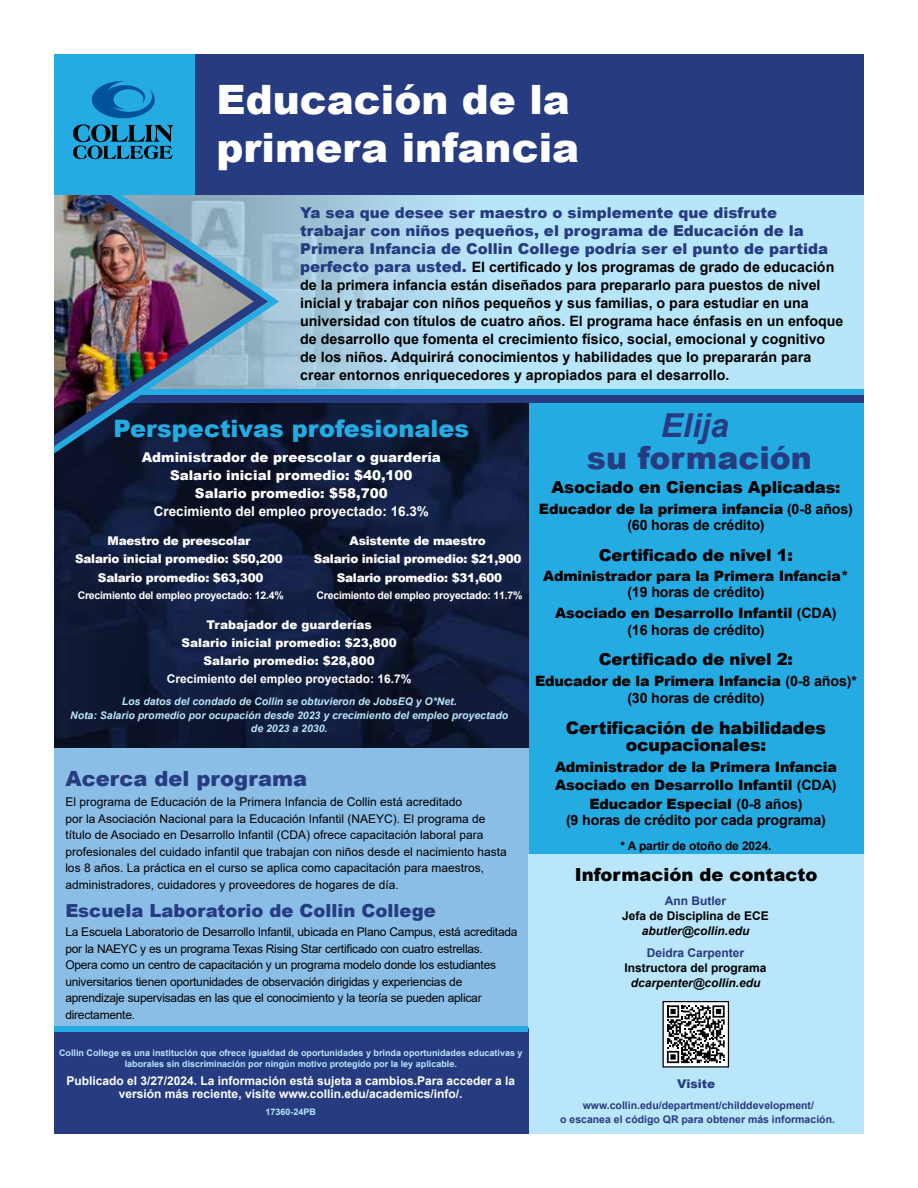
<style>
.page{position:relative;width:918px;height:1188px;background:#fff}
.page>*{position:absolute;margin:0;border:0;box-sizing:border-box;transform-origin:0 0}
.t1{font:900 40.5px/48px "Arial";color:#fff}
.t2{font:italic 700 33px "Arial";color:#263b80}
.t3{font:900 31.5px "Arial";color:#263b80}
.t4{font:900 24px "Arial";color:#24abe2}
.t5{font:900 21px "Arial";color:#263b80}
.t6{font:900 18px "Arial";color:#263b80}
.t7{font:900 18px "Arial";color:#000}
.t8{font:900 17.25px/17.2px "Arial";letter-spacing:-.01em;color:#000;text-align:center}
.t9{font:900 16.5px "Arial";letter-spacing:-.01em;color:#000}
.t10{font:900 15px/18px "Arial";color:#263b80}
.t11{font:700 14.25px/18px "Arial";color:#000}
.t12{font:900 14.25px/18.6px "Arial";letter-spacing:-.01em;color:#000;text-align:center}
.t13{font:900 13.5px/18px "Arial";color:#fff;text-align:center}
.t14{font:700 13.5px "Arial";color:#fff}
.t15{font:12px/16.5px "Arial";color:#000}
.t16{font:12px/16.5px "Arial";letter-spacing:-.02em;color:#000}
.t17{font:700 12px/13.5px "Arial";color:#fff;text-align:center}
.t18{font:900 12px/18.6px "Arial";letter-spacing:-.02em;color:#fff;text-align:center}
.t19{font:900 12px/18px "Arial";color:#fff;text-align:center}
.t20{font:700 12px "Arial";color:#000}
.t21{font:italic 700 12px "Arial";color:#000}
.t22{font:700 12px "Arial";color:#263b80}
.t23{font:900 12px "Arial";color:#263b80}
.t24{font:italic 700 10.5px/13.5px "Arial";color:#b9e6fa;text-align:center}
.t25{font:700 10.5px/13.5px "Arial";color:#263b80;text-align:center}
.t26{font:700 10.5px "Arial";letter-spacing:-.02em;color:#fff}
.t27{font:700 9px/11.2px "Arial";color:#b9e6fa;text-align:center}
.s1{font-weight:900;font-size:15px;color:#263b80}
.s2{font-size:15.75px}
.s3{font-weight:700}
.s4{font-weight:900}
</style>
<div class="page">
<div style="left:528px;top:400px;width:336px;height:460px;background:#24abe2"></div>
<div style="left:54px;top:747px;width:474px;height:280px;background:#8bbee7"></div>
<img style="left:279px;top:194px;width:585px;height:195px">
<div style="left:528px;top:854px;width:336px;height:280px;background:#b9e6fa"></div>
<div style="left:663px;top:1002px;width:65px;height:65px;background:#fff"></div>
<svg style="left:667px;top:1005px;width:58px;height:58px"></svg>
<div style="left:663px;top:1001px;width:66px;height:67px;border:1px solid #000"></div>
<div style="left:54px;top:1028px;width:474px;height:106px;background:#263b80"></div>
<div style="left:54px;top:1026px;width:474px;height:6px;background:#24abe2"></div>
<img style="left:54px;top:402px;width:474px;height:345px">
<div style="left:190px;top:54px;width:674px;height:140px;background:#263b80"></div>
<div style="left:77px;top:389px;width:787px;height:6px;background:#24abe2"></div>
<div style="left:65px;top:395px;width:799px;height:7px;background:#263b80"></div>
<svg style="left:54px;top:149px;width:225px;height:304px"></svg>
<img style="left:54px;top:166px;width:200px;height:269px">
<div style="left:54px;top:54px;width:140px;height:140px;background:#24abe2"></div>
<svg style="left:92px;top:81px;width:63px;height:37px"></svg>
<svg style="left:73px;top:124px;width:101px;height:35px"></svg>
<h1 class="t1" style="left:217px;top:75px;width:364px">Educación de la primera infancia</h1>
<p class="t10" style="left:300px;top:203px;width:529px">Ya sea que desee ser maestro o simplemente que disfrute trabajar con niños pequeños, el programa de Educación de la<br>Primera Infancia de Collin College podría ser el punto de partida</p>
<p class="t11" style="left:300px;top:258px;width:545px"><span class="s1">perfecto para usted.</span> El certificado y los programas de grado de educación de la primera infancia están diseñados para prepararlo para puestos de nivel inicial y trabajar con niños pequeños y sus familias, o para estudiar en una universidad con títulos de cuatro años. El programa hace énfasis en un enfoque de desarrollo que fomenta el crecimiento físico, social, emocional y cognitivo de los niños. Adquirirá conocimientos y habilidades que lo prepararán para crear entornos enriquecedores y apropiados para el desarrollo.</p>
<h3 class="t4" style="left:113px;top:411px;width:357px">Perspectivas profesionales</h3>
<p class="t13" style="left:142px;top:448px;width:301px">Administrador de preescolar o guardería<br>Salario inicial promedio: $40,100<br>Salario promedio: $58,700</p>
<p class="t14" style="left:154px;top:502px;width:277px">Crecimiento del empleo proyectado: 16.3%</p>
<p class="t18" style="left:75px;top:531px;width:209px">Maestro de preescolar<br>Salario inicial promedio: $50,200<br>Salario promedio: $63,300</p>
<p class="t26" style="left:78px;top:588px;width:207px">Crecimiento del empleo proyectado: 12.4%</p>
<p class="t18" style="left:314px;top:531px;width:209px">Asistente de maestro<br>Salario inicial promedio: $21,900<br>Salario promedio: $31,600</p>
<p class="t26" style="left:317px;top:588px;width:207px">Crecimiento del empleo proyectado: 11.7%</p>
<p class="t19" style="left:181px;top:615px;width:217px">Trabajador de guarderías<br>Salario inicial promedio: $23,800<br>Salario promedio: $28,800</p>
<p class="t17" style="left:167px;top:672px;width:246px">Crecimiento del empleo proyectado: 16.7%</p>
<p class="t24" style="left:70px;top:695px;width:440px">Los datos del condado de Collin se obtuvieron de JobsEQ y O*Net.<br>Nota: Salario promedio por ocupación desde 2023 y crecimiento del empleo proyectado de 2023 a 2030.</p>
<h3 class="t5" style="left:65px;top:763px;width:243px">Acerca del programa</h3>
<p class="t15" style="left:65px;top:794px;width:443px">El programa de Educación de la Primera Infancia de Collin está acreditado<br>por la Asociación Nacional para la Educación Infantil (NAEYC). El programa de título de Asociado en Desarrollo Infantil (CDA) ofrece capacitación laboral para profesionales del cuidado infantil que trabajan con niños desde el nacimiento hasta los 8 años. La práctica en el curso se aplica como capacitación para maestros, administradores, cuidadores y proveedores de hogares de día.</p>
<p class="t6" style="left:65px;top:897px;width:372px">Escuela Laboratorio de Collin College</p>
<p class="t16" style="left:65px;top:924px;width:454px">La Escuela Laboratorio de Desarrollo Infantil, ubicada en Plano Campus, está acreditada por la NAEYC y es un programa Texas Rising Star certificado con cuatro estrellas.<br>Opera como un centro de capacitación y un programa modelo donde los estudiantes universitarios tienen oportunidades de observación dirigidas y experiencias de aprendizaje supervisadas en las que el conocimiento y la teoría se pueden aplicar directamente.</p>
<p class="t27" style="left:59px;top:1047px;width:465px">Collin College es una institución que ofrece igualdad de oportunidades y brinda oportunidades educativas y laborales sin discriminación por ningún motivo protegido por la ley aplicable.</p>
<p class="t17" style="left:66px;top:1074px;width:450px">Publicado el 3/27/2024. La información está sujeta a cambios.Para acceder a la versión más reciente, visite www.collin.edu/academics/info/.</p>
<p class="t27" style="left:266px;top:1106px;width:52px">17360-24PB</p>
<h2 class="t2" style="left:661px;top:403px;width:69px">Elija</h2>
<h3 class="t3" style="left:587px;top:434px;width:227px">su formación</h3>
<p class="t9" style="left:552px;top:475px;width:290px">Asociado en Ciencias Aplicada<span class="s2">s:</span></p>
<p class="t12" style="left:539px;top:500px;width:316px;line-height:16.5px">Educador de la primera infancia <span class="s3">(0-8 años) (60 horas de crédito)</span></p>
<p class="t9" style="left:599px;top:543px;width:196px">Certificado de nivel 1:</p>
<p class="t12" style="left:543px;top:566px;width:307px">Administrador para la Primera Infancia*</p>
<p class="t12" style="left:555px;top:581px;width:283px;line-height:20.9px"><span class="s3">(19 horas de crédito)<br></span>Asociado en Desarrollo Infantil <span class="s3">(CDA)</span></p>
<p class="t11" style="left:627px;top:621px;width:139px">(16 horas de crédito)</p>
<p class="t9" style="left:599px;top:647px;width:196px">Certificado de nivel 2:</p>
<p class="t11" style="left:535px;top:673px;width:323px;line-height:16.4px;text-align:center"><span class="s4">Educador de la Primera Infancia</span> (0-8 años)* (30 horas de crédito)</p>
<p class="t8" style="left:566px;top:718px;width:262px">Certificación de habilidades ocupacionales:</p>
<p class="t12" style="left:555px;top:757px;width:283px">Administrador de la Primera Infancia<br>Asociado en Desarrollo Infantil <span class="s3">(CDA)<br></span>Educador Especial <span class="s3">(0-8 años)</span></p>
<p class="t11" style="left:566px;top:812px;width:262px">(9 horas de crédito por cada programa)</p>
<p class="t20" style="left:620px;top:837px;width:153px">* A partir de otoño de 2024.</p>
<p class="t7" style="left:575px;top:862px;width:244px">Información de contacto</p>
<p class="t22" style="left:665px;top:892px;width:63px">Ann Butler</p>
<p class="t20" style="left:622px;top:907px;width:148px">Jefa de Disciplina de ECE</p>
<p class="t21" style="left:642px;top:923px;width:109px">abutler@collin.edu</p>
<p class="t22" style="left:647px;top:944px;width:99px">Deidra Carpenter</p>
<p class="t20" style="left:625px;top:959px;width:144px">Instructora del programa</p>
<p class="t21" style="left:631px;top:975px;width:131px">dcarpenter@collin.edu</p>
<p class="t23" style="left:677px;top:1075px;width:40px">Visite</p>
<p class="t25" style="left:560px;top:1099px;width:276px">www.collin.edu/department/childdevelopment/<br>o escanea el código QR para obtener más información.</p>
</div>
